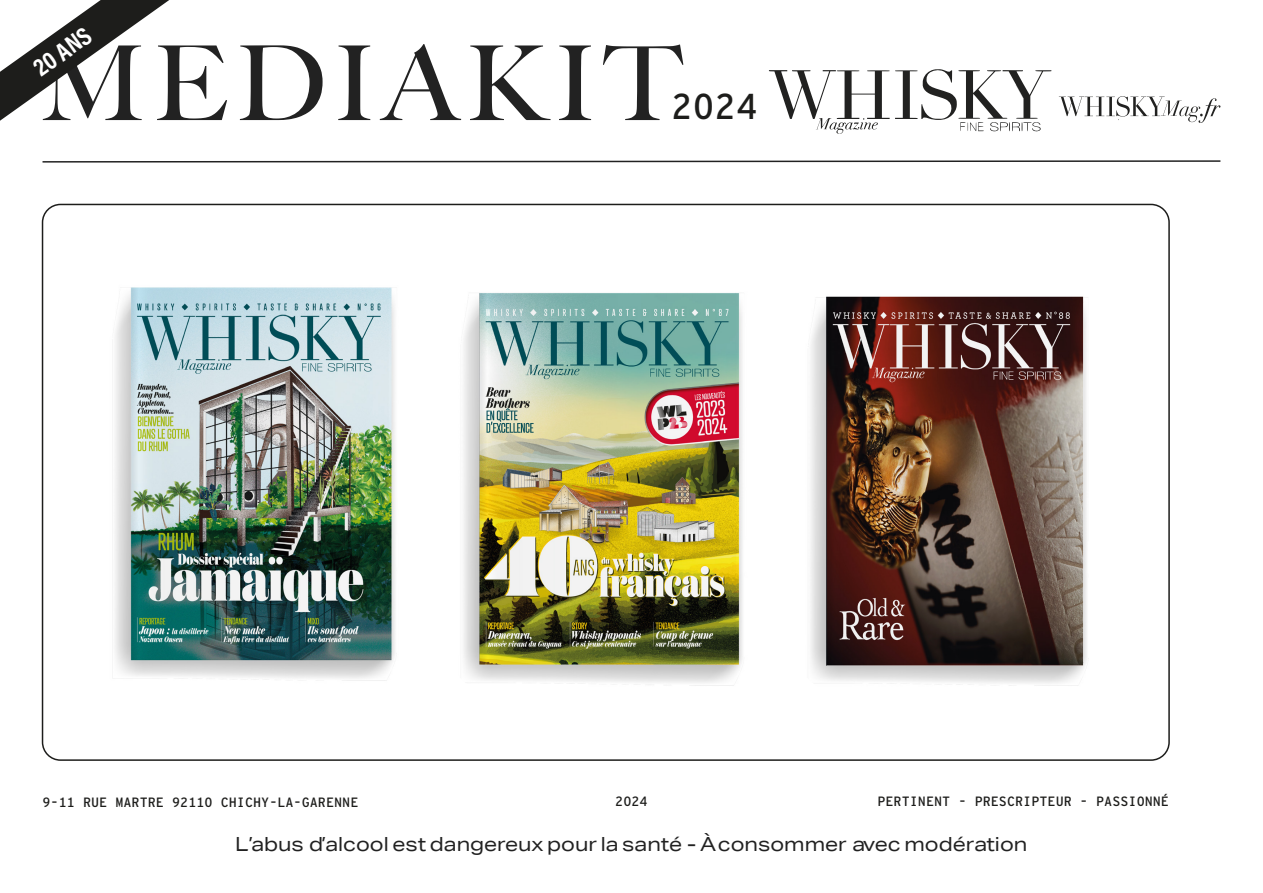
<style>
.page{position:relative;width:1263px;height:893px;background:#fff}
.page>*{position:absolute;margin:0;border:0;box-sizing:border-box;transform-origin:0 0}
.t1{font:36px "Interstate Mono";color:#1d1d1b}
.t2{font:700 25.5px "Acumin Pro Cond";color:#fff}
.t3{font:19.5px "Aktiv Grotesk Ex";color:#212121}
.t4{font:13.5px "Interstate Mono";color:#1d1d1b}
</style>
<div class="page">
<svg style="left:169px;top:44px;width:514px;height:76px"></svg>
<svg style="left:42px;top:160px;width:1179px;height:3px"></svg>
<svg style="left:769px;top:69px;width:282px;height:65px"></svg>
<svg style="left:1059px;top:96px;width:161px;height:27px"></svg>
<svg style="left:0;top:0;width:169px;height:121px"></svg>
<img style="left:115px;top:287px;width:280px;height:394px">
<img style="left:463px;top:293px;width:280px;height:393px">
<img style="left:810px;top:296px;width:277px;height:390px">
<p class="t2" style="left:26px;top:57px;width:66px;rotate:-36deg">20 ANS</p>
<p class="t1" style="left:671px;top:85px;width:88px">2024</p>
<p class="t4" style="left:43px;top:794px;width:317px">9-11 RUE MARTRE 92110 CHICHY-LA-GARENNE</p>
<p class="t4" style="left:877px;top:793px;width:293px">PERTINENT - PRESCRIPTEUR - PASSIONNÉ</p>
<p class="t4" style="left:615px;top:793px;width:34px">2024</p>
<h3 class="t3" style="left:235px;top:832px;width:794px">L’abus d’alcool est dangereux pour la santé - Àconsommer avec modération</h3>
</div>
